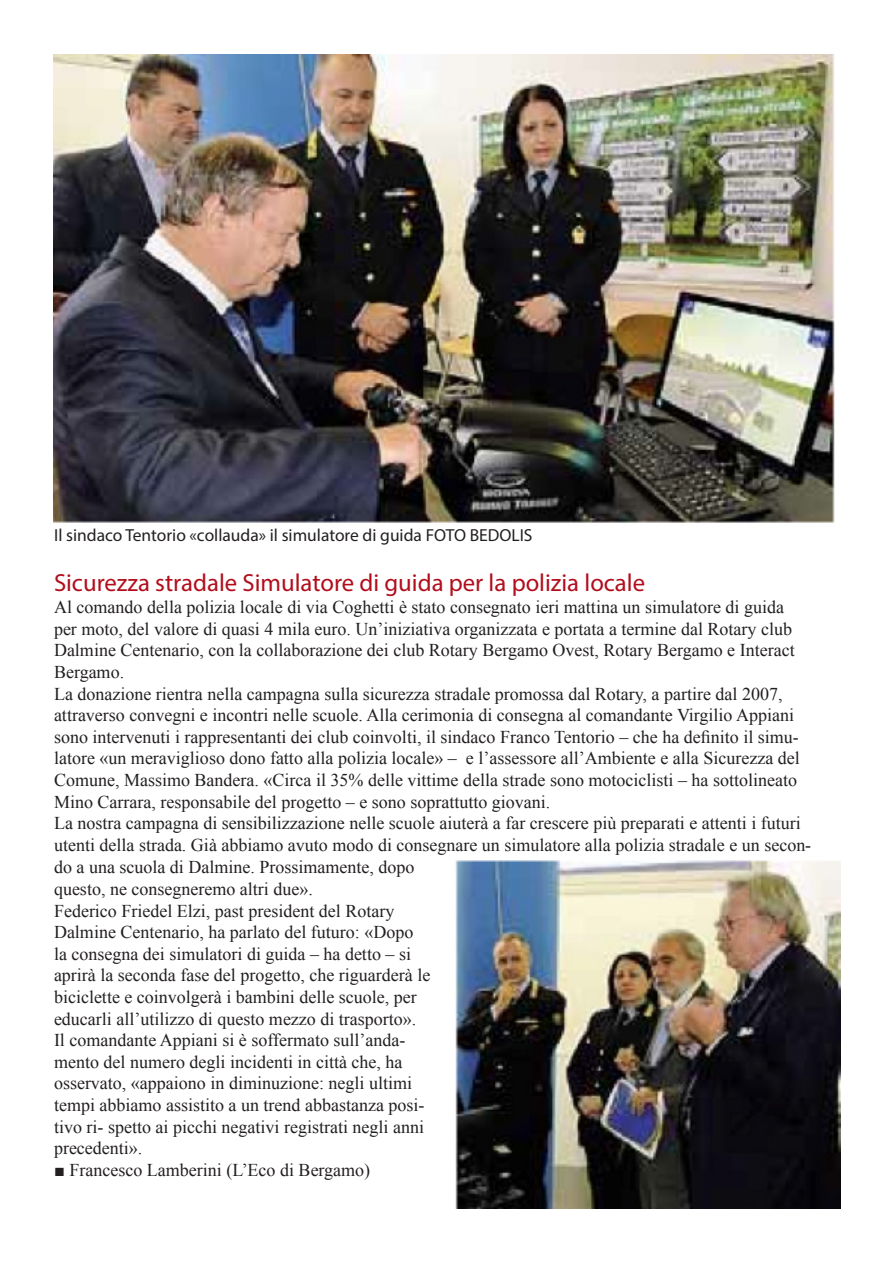
<style>
.page{position:relative;width:893px;height:1263px;background:#fff}
.page>*{position:absolute;margin:0;border:0;box-sizing:border-box;transform-origin:0 0}
.t1{font:24.75px "Myriad Pro";color:#b20d1c}
.t2{font:18px/21.6px "Times New Roman";color:#231f20}
.t3{font:17.4px "Myriad Pro";color:#231f20}
</style>
<div class="page">
<img style="left:54px;top:54px;width:781px;height:469px">
<img style="left:455px;top:861px;width:386px;height:348px">
<p class="t3" style="left:54px;top:524px;width:480px">Il sindaco Tentorio «collauda» il simulatore di guida FOTO BEDOLIS</p>
<p class="t1" style="left:54px;top:568px;width:593px">Sicurezza stradale Simulatore di guida per la polizia locale</p>
<p class="t2" style="left:54px;top:596px;width:742px">Al comando della polizia locale di via Coghetti è stato consegnato ieri mattina un simulatore di guida per moto, del valore di quasi 4 mila euro. Un’iniziativa organizzata e portata a termine dal Rotary club Dalmine Centenario, con la collaborazione dei club Rotary Bergamo Ovest, Rotary Bergamo e Interact Bergamo.</p>
<p class="t2" style="left:54px;top:682px;width:747px">La donazione rientra nella campagna sulla sicurezza stradale promossa dal Rotary, a partire dal 2007, attraverso convegni e incontri nelle scuole. Alla cerimonia di consegna al comandante Virgilio Appiani sono intervenuti i rappresentanti dei club coinvolti, il sindaco Franco Tentorio – che ha definito il simu&shy;latore «un meraviglioso dono fatto alla polizia locale» – e l’assessore all’Ambiente e alla Sicurezza del Comune, Massimo Bandera. «Circa il 35% delle vittime della strade sono motociclisti – ha sottolineato Mino Carrara, responsabile del progetto – e sono soprattutto giovani.</p>
<p class="t2" style="left:54px;top:812px;width:759px">La nostra campagna di sensibilizzazione nelle scuole aiuterà a far crescere più preparati e attenti i futuri utenti della strada. Già abbiamo avuto modo di consegnare un simulatore alla polizia stradale e un secon&shy;do a una scuola di Dalmine. Prossimamente, dopo<br>questo, ne consegneremo altri due».</p>
<p class="t2" style="left:54px;top:899px;width:378px">Federico Friedel Elzi, past president del Rotary Dalmine Centenario, ha parlato del futuro: «Dopo la consegna dei simulatori di guida – ha detto – si aprirà la seconda fase del progetto, che riguarderà le biciclette e coinvolgerà i bambini delle scuole, per educarli all’utilizzo di questo mezzo di trasporto».</p>
<p class="t2" style="left:54px;top:1029px;width:372px">Il comandante Appiani si è soffermato sull’anda&shy;mento del numero degli incidenti in città che, ha osservato, «appaiono in diminuzione: negli ultimi tempi abbiamo assistito a un trend abbastanza posi&shy;tivo ri- spetto ai picchi negativi registrati negli anni precedenti».</p>
<p class="t2" style="left:54px;top:1159px;width:318px">■ Francesco Lamberini (L’Eco di Bergamo)</p>
</div>
